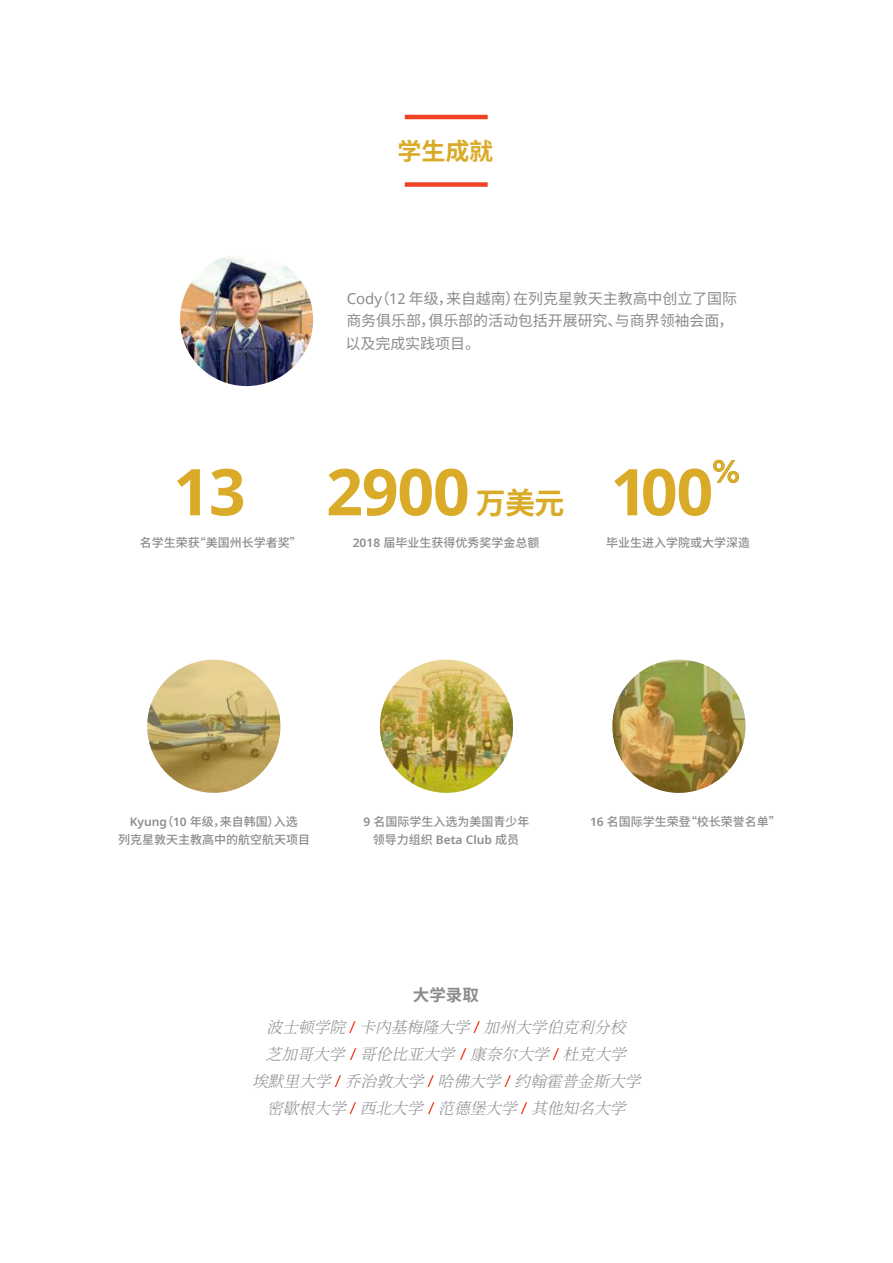
<style>
.page{position:relative;width:893px;height:1263px;background:#fff}
.page>*{position:absolute;margin:0;border:0;box-sizing:border-box;transform-origin:0 0}
.t1{font:700 64.5px "Noto Sans";letter-spacing:-.02em;color:#daab28}
.t2{font:500 30px "Azo Sans";color:#daab28}
.t3{font:700 24px "Noto Sans SC";color:#daab28}
.t4{font:700 16.5px "Noto Sans SC";color:#8a8c8e}
.t5{font:italic 300 15.75px/27px "Noto Serif CJ Ksc";color:#8a8c8e;text-align:center}
.t6{font:15px/22.5px "Noto Sans SC";letter-spacing:-.005em;color:#8a8c8e}
.t7{font:500 12px/18px "Noto Sans SC";color:#8a8c8e;text-align:center}
.t8{font:600 12px "Noto Sans";color:#8a8c8e}
.s1{font-family:"Noto Sans"}
.s2{font-family:"Noto Sans SC";font-size:30px}
.s3{font-family:"Noto Sans";font-weight:600}
.s4{font-family:"Noto Sans SC";font-weight:500}
</style>
<div class="page">
<img style="left:612px;top:660px;width:133px;height:133px;border-radius:50%">
<img style="left:380px;top:660px;width:133px;height:133px;border-radius:50%">
<svg style="left:147px;top:660px;width:133px;height:133px"></svg>
<img style="left:180px;top:253px;width:133px;height:133px;border-radius:67px">
<svg style="left:713px;top:459px;width:26px;height:24px"></svg>
<svg style="left:349px;top:1021px;width:7px;height:12px"></svg>
<svg style="left:473px;top:1021px;width:7px;height:12px"></svg>
<svg style="left:350px;top:1048px;width:6px;height:12px"></svg>
<svg style="left:460px;top:1048px;width:6px;height:12px"></svg>
<svg style="left:553px;top:1048px;width:6px;height:12px"></svg>
<svg style="left:335px;top:1075px;width:6px;height:12px"></svg>
<svg style="left:427px;top:1075px;width:7px;height:12px"></svg>
<svg style="left:504px;top:1075px;width:7px;height:12px"></svg>
<svg style="left:350px;top:1102px;width:6px;height:12px"></svg>
<svg style="left:428px;top:1102px;width:6px;height:12px"></svg>
<svg style="left:521px;top:1102px;width:6px;height:12px"></svg>
<hr style="left:405px;top:115px;width:83px;height:4px;background:#ef4123">
<div style="left:405px;top:182px;width:83px;height:5px;background:#ef4123"></div>
<h3 class="t3" style="left:398px;top:137px;width:97px">学生成就</h3>
<p class="t6" style="left:346px;top:287px;width:393px"><span class="s1">Cody</span>（<span class="s1">12</span> 年级，来自越南）在列克星敦天主教高中创立了国际商务俱乐部，俱乐部的活动包括开展研究、与商界领袖会面，以及完成实践项目。</p>
<h1 class="t1" style="left:173px;top:446px;width:393px">13 2900 <span class="s2">万美元</span></h1>
<h1 class="t1" style="left:610px;top:446px;width:104px">100</h1>
<h2 class="t2" style="left:712px;top:452px;width:29px">%</h2>
<p class="t7" style="left:140px;top:534px;width:163px">名学生荣获“美国州长学者奖”</p>
<p class="t7" style="left:353px;top:534px;width:188px"><span class="s3">2018</span> 届毕业生获得优秀奖学金总额</p>
<p class="t7" style="left:606px;top:534px;width:145px">毕业生进入学院或大学深造</p>
<p class="t7" style="left:118px;top:813px;width:193px"><span class="s3">Kyung</span>（<span class="s3">10</span> 年级，来自韩国）入选<br>列克星敦天主教高中的航空航天项目</p>
<p class="t7" style="left:363px;top:813px;width:167px"><span class="s3">9</span> 名国际学生入选为美国青少年</p>
<p class="t7" style="left:590px;top:813px;width:192px"><span class="s3">16</span> 名国际学生荣登“校长荣誉名单”</p>
<p class="t8" style="left:373px;top:831px;width:148px"><span class="s4">领导力组织</span> Beta Club <span class="s4">成员</span></p>
<h3 class="t4" style="left:413px;top:986px;width:67px">大学录取</h3>
<h3 class="t5" style="left:252px;top:1014px;width:400px">波士顿学院卡内基梅隆大学加州大学伯克利分校<br>芝加哥大学哥伦比亚大学康奈尔大学杜克大学埃默里大学乔治敦大学哈佛大学约翰霍普金斯大学密歇根大学西北大学范德堡大学其他知名大学</h3>
</div>
